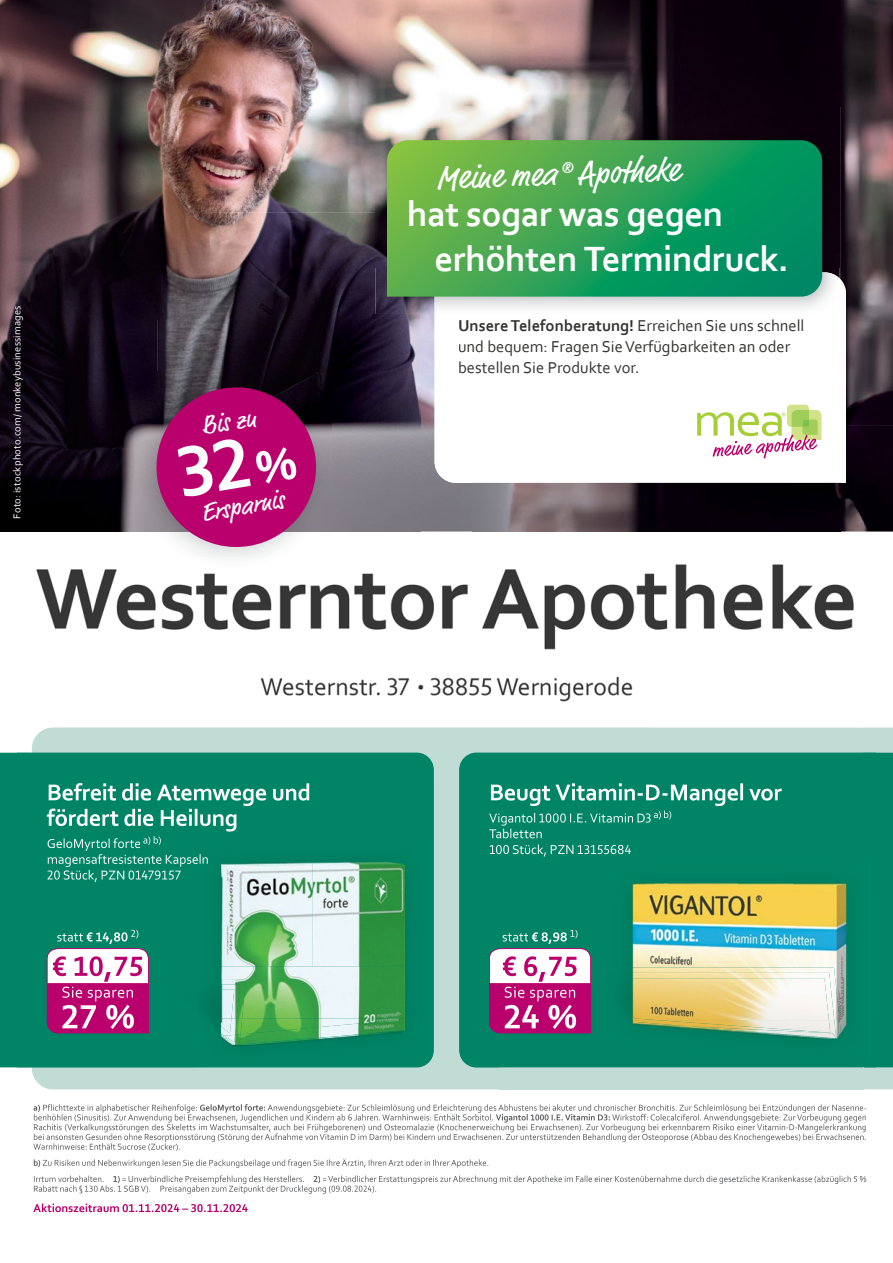
<style>
.page{position:relative;width:893px;height:1263px;background:#fff}
.page>*{position:absolute;margin:0;border:0;box-sizing:border-box;transform-origin:0 0}
.t1{font:700 36.75px/45.2px "Corbel";letter-spacing:-.015em;color:#fff}
.t2{font:33px "Market Pro";color:#fff}
.t3{font:25.65px "Market Pro";color:#fff}
.t4{font:16.5px/21px "Corbel";color:#333332}
.t5{font:10.5px "Corbel";letter-spacing:.015em;color:#fff}
.s1{font-weight:700}
</style>
<div class="page">
<img style="left:0;top:0;width:840px;height:106px">
<img style="left:840px;top:0;width:53px;height:531px">
<img style="left:0;top:106px;width:420px;height:213px">
<img style="left:420px;top:106px;width:421px;height:53px">
<img style="left:839px;top:159px;width:2px;height:113px">
<img style="left:420px;top:314px;width:53px;height:217px">
<img style="left:0;top:319px;width:157px;height:106px">
<img style="left:157px;top:319px;width:263px;height:53px">
<img style="left:332px;top:372px;width:88px;height:159px">
<img style="left:0;top:425px;width:135px;height:106px">
<img style="left:473px;top:483px;width:368px;height:48px">
<div style="left:0;top:753px;width:17px;height:314px;background:#008466"></div>
<div style="left:876px;top:753px;width:17px;height:314px;background:#008466"></div>
<img style="left:135px;top:372px;width:197px;height:185px">
<div style="left:17px;top:753px;width:13px;height:314px;background:#008466"></div>
<div style="left:863px;top:753px;width:13px;height:314px;background:#008466"></div>
<svg style="left:435px;top:272px;width:411px;height:211px"></svg>
<svg style="left:697px;top:405px;width:124px;height:53px"></svg>
<img style="left:376px;top:129px;width:463px;height:185px">
<img style="left:435px;top:272px;width:404px;height:42px">
<svg style="left:387px;top:140px;width:435px;height:157px;background:#32a256"></svg>
<img style="left:30px;top:557px;width:625px;height:196px">
<img style="left:655px;top:564px;width:208px;height:164px">
<img style="left:30px;top:1067px;width:625px;height:146px">
<img style="left:655px;top:1089px;width:208px;height:35px">
<div style="left:32px;top:728px;width:831px;height:51px;background:#c0dcd4"></div>
<div style="left:396px;top:779px;width:103px;height:310px;background:#c0dcd4"></div>
<div style="left:32px;top:1067px;width:364px;height:22px;background:#c0dcd4"></div>
<div style="left:499px;top:1067px;width:364px;height:22px;background:#c0dcd4"></div>
<div style="left:32px;top:753px;width:402px;height:314px;background:#008466"></div>
<div style="left:196px;top:837px;width:234px;height:230px;background:#008365"></div>
<img style="left:239px;top:1019px;width:167px;height:28px">
<img style="left:196px;top:979px;width:43px;height:72px">
<img style="left:221px;top:1045px;width:18px;height:2px">
<img style="left:196px;top:984px;width:25px;height:49px">
<svg style="left:417px;top:1060px;width:13px;height:8px"></svg>
<img style="left:196px;top:1067px;width:224px;height:1px">
<img style="left:221px;top:862px;width:184px;height:183px">
<img style="left:242px;top:1021px;width:162px;height:23px">
<img style="left:221px;top:979px;width:25px;height:40px">
<img style="left:221px;top:1019px;width:21px;height:26px">
<img style="left:223px;top:1034px;width:18px;height:11px">
<img style="left:221px;top:984px;width:19px;height:35px">
<img style="left:235px;top:1019px;width:2px;height:17px">
<svg style="left:221px;top:1019px;width:14px;height:23px"></svg>
<div style="left:47px;top:984px;width:102px;height:49px;background:#ba006d"></div>
<img style="left:47px;top:948px;width:102px;height:36px">
<img style="left:49px;top:783px;width:262px;height:23px">
<img style="left:47px;top:808px;width:189px;height:23px">
<img style="left:48px;top:838px;width:92px;height:13px">
<img style="left:141px;top:836px;width:20px;height:9px">
<img style="left:48px;top:854px;width:148px;height:13px">
<svg style="left:196px;top:854px;width:12px;height:13px"></svg>
<img style="left:47px;top:870px;width:134px;height:12px">
<img style="left:459px;top:753px;width:404px;height:314px">
<div style="left:489px;top:984px;width:102px;height:49px;background:#ba006d"></div>
<img style="left:489px;top:948px;width:102px;height:36px">
<img style="left:491px;top:783px;width:291px;height:23px">
<img style="left:489px;top:813px;width:162px;height:13px">
<img style="left:651px;top:810px;width:20px;height:10px">
<img style="left:489px;top:829px;width:53px;height:9px">
<img style="left:490px;top:844px;width:141px;height:12px">
<img style="left:57px;top:933px;width:26px;height:8px">
<img style="left:83px;top:932px;width:45px;height:12px">
<svg style="left:131px;top:930px;width:7px;height:8px"></svg>
<img style="left:53px;top:956px;width:89px;height:26px">
<img style="left:62px;top:986px;width:71px;height:15px">
<img style="left:62px;top:1005px;width:72px;height:24px">
<img style="left:503px;top:933px;width:25px;height:8px">
<img style="left:529px;top:932px;width:38px;height:12px">
<svg style="left:570px;top:930px;width:8px;height:8px"></svg>
<img style="left:503px;top:956px;width:73px;height:26px">
<img style="left:505px;top:986px;width:70px;height:15px">
<img style="left:505px;top:1005px;width:71px;height:24px">
<svg style="left:34px;top:1104px;width:6px;height:8px"></svg>
<img style="left:43px;top:1104px;width:155px;height:9px">
<img style="left:200px;top:1104px;width:66px;height:9px">
<img style="left:266px;top:1104px;width:597px;height:9px">
<img style="left:34px;top:1114px;width:460px;height:8px">
<img style="left:496px;top:1114px;width:115px;height:8px">
<img style="left:611px;top:1114px;width:252px;height:8px">
<img style="left:34px;top:1124px;width:829px;height:9px">
<img style="left:34px;top:1133px;width:829px;height:9px">
<img style="left:33px;top:1143px;width:148px;height:8px">
<svg style="left:34px;top:1159px;width:7px;height:8px"></svg>
<img style="left:43px;top:1159px;width:445px;height:9px">
<img style="left:34px;top:1175px;width:77px;height:7px">
<svg style="left:113px;top:1176px;width:7px;height:7px"></svg>
<img style="left:120px;top:1175px;width:192px;height:9px">
<svg style="left:314px;top:1176px;width:6px;height:7px"></svg>
<img style="left:321px;top:1175px;width:542px;height:9px">
<img style="left:34px;top:1185px;width:342px;height:9px">
<img style="left:33px;top:1203px;width:215px;height:9px">
<div style="left:459px;top:319px;width:174px;height:16px;background:#fff"></div>
<div style="left:634px;top:319px;width:170px;height:12px;background:#fff"></div>
<div style="left:459px;top:340px;width:331px;height:16px;background:#fff"></div>
<div style="left:459px;top:361px;width:179px;height:12px;background:#fff"></div>
<svg style="left:150px;top:381px;width:172px;height:172px;background:#a52672"></svg>
<p class="t5" style="left:11px;top:519px;width:215px;rotate:-90deg">Foto: istockphoto.com/ monkeybusinessimages</p>
<h3 class="t3" style="left:199px;top:409px;width:56px;rotate:-9deg">Bis zu</h3>
<h3 class="t3" style="left:199px;top:495px;width:85px;rotate:-9deg">Ersparnis</h3>
<h2 class="t2" style="left:435px;top:156px;width:245px;rotate:-2deg">Meine mea <sup>®</sup> Apotheke</h2>
<h1 class="t1" style="left:435px;top:190px;width:356px;text-indent:-27px">hat sogar was gegen erhöhten Termindruck.</h1>
<p class="t4" style="left:458px;top:315px;width:348px"><span class="s1">Unsere Telefonberatung!</span> Erreichen Sie uns schnell und bequem: Fragen Sie Verfügbarkeiten an oder bestellen Sie Produkte vor.</p>
</div>
